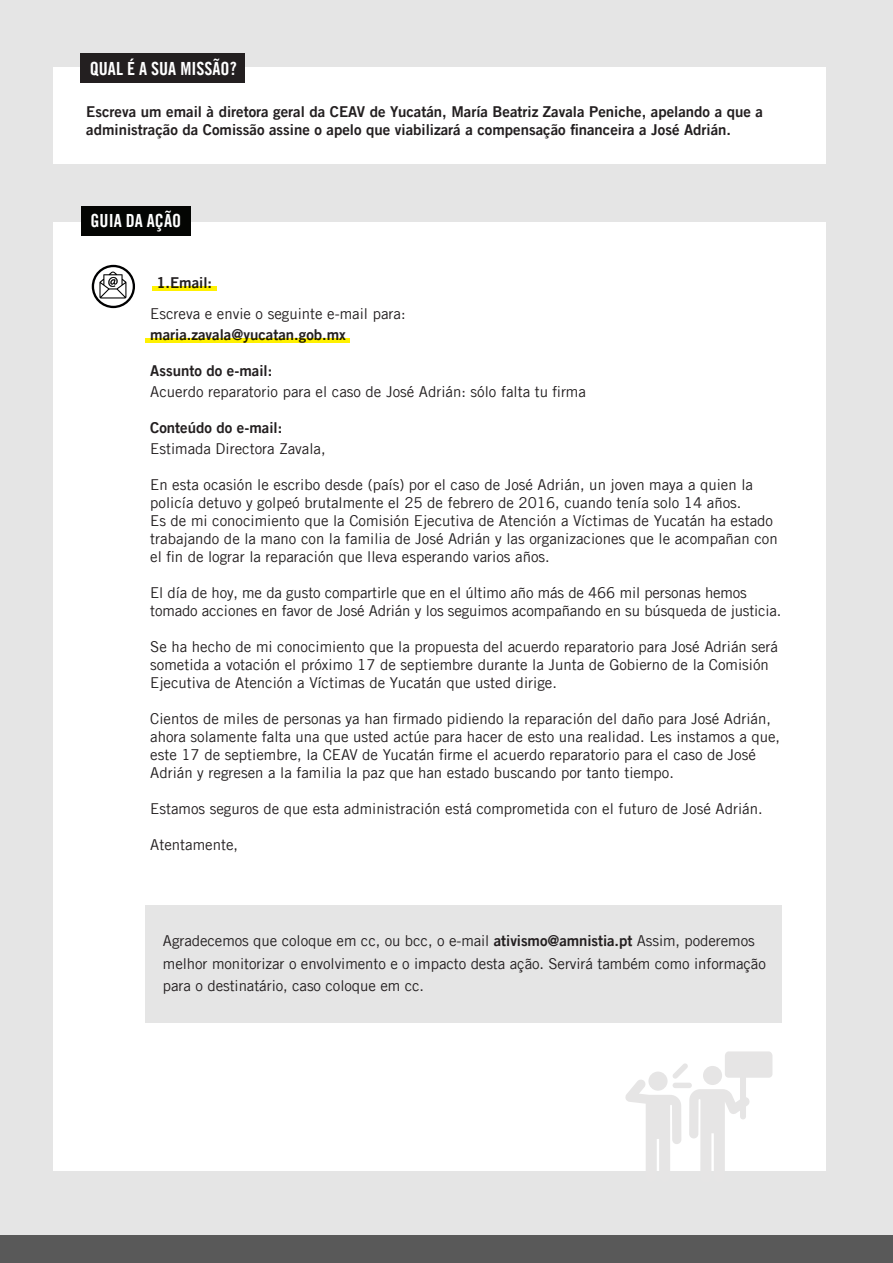
<style>
.page{position:relative;width:893px;height:1263px;background:#e5e5e5}
.page>*{position:absolute;margin:0;border:0;box-sizing:border-box;transform-origin:0 0}
.t1{font:18.15px "Amnesty Trade Gothic Bd Cn 20";color:#fff}
.t2{font:15px/18px "Amnesty Trade Gothic";color:#231f20}
.t3{font:15px/18px "Amnesty Trade Gothic Bd 2";color:#231f20}
.s1{font-family:"Amnesty Trade Gothic Bd 2"}
</style>
<div class="page">
<div style="left:0;top:1236px;width:893px;height:27px;background:#595959"></div>
<div style="left:54px;top:68px;width:772px;height:96px;background:#fff"></div>
<div style="left:80px;top:53px;width:165px;height:30px;background:#231f20"></div>
<div style="left:54px;top:222px;width:772px;height:948px;background:#fff"></div>
<div style="left:81px;top:206px;width:109px;height:29px;background:#040503"></div>
<div style="left:153px;top:286px;width:64px;height:5px;background:#fff101"></div>
<svg style="left:92px;top:265px;width:43px;height:43px"></svg>
<div style="left:145px;top:905px;width:637px;height:118px;background:#e5e5e5"></div>
<svg style="left:625px;top:1051px;width:147px;height:120px"></svg>
<div style="left:146px;top:338px;width:204px;height:5px;background:#fff101"></div>
<p class="t1" style="left:90px;top:57px;width:148px">QUAL É A SUA MISSÃO?</p>
<p class="t3" style="left:86px;top:103px;width:678px">Escreva um email à diretora geral da CEAV de Yucatán, María Beatriz Zavala Peniche, apelando a que a administração da Comissão assine o apelo que viabilizará a compensação financeira a José Adrián.</p>
<p class="t1" style="left:91px;top:210px;width:92px">GUIA DA AÇÃO</p>
<p class="t3" style="left:156px;top:273px;width:57px">1.Email:</p>
<p class="t2" style="left:150px;top:305px;width:257px">Escreva e envie o seguinte e-mail para:</p>
<p class="t3" style="left:150px;top:325px;width:197px">maria.zavala@yucatan.gob.mx</p>
<p class="t3" style="left:150px;top:361px;width:124px">Assunto do e-mail:</p>
<p class="t2" style="left:150px;top:383px;width:437px">Acuerdo reparatorio para el caso de José Adrián: sólo falta tu firma</p>
<p class="t3" style="left:150px;top:418px;width:134px">Conteúdo do e-mail:</p>
<p class="t2" style="left:150px;top:440px;width:177px">Estimada Directora Zavala,</p>
<p class="t2" style="left:150px;top:476px;width:629px">En esta ocasión le escribo desde (país) por el caso de José Adrián, un joven maya a quien la policía detuvo y golpeó brutalmente el 25 de febrero de 2016, cuando tenía solo 14 años.<br>Es de mi conocimiento que la Comisión Ejecutiva de Atención a Víctimas de Yucatán ha estado trabajando de la mano con la familia de José Adrián y las organizaciones que le acompañan con el fin de lograr la reparación que lleva esperando varios años.</p>
<p class="t2" style="left:150px;top:584px;width:633px">El día de hoy, me da gusto compartirle que en el último año más de 466 mil personas hemos tomado acciones en favor de José Adrián y los seguimos acompañando en su búsqueda de justicia.</p>
<p class="t2" style="left:150px;top:638px;width:629px">Se ha hecho de mi conocimiento que la propuesta del acuerdo reparatorio para José Adrián será sometida a votación el próximo 17 de septiembre durante la Junta de Gobierno de la Comisión<br>Ejecutiva de Atención a Víctimas de Yucatán que usted dirige.</p>
<p class="t2" style="left:150px;top:710px;width:631px">Cientos de miles de personas ya han firmado pidiendo la reparación del daño para José Adrián, ahora solamente falta una que usted actúe para hacer de esto una realidad. Les instamos a que, este 17 de septiembre, la CEAV de Yucatán firme el acuerdo reparatorio para el caso de José Adrián y regresen a la familia la paz que han estado buscando por tanto tiempo.</p>
<p class="t2" style="left:150px;top:800px;width:614px">Estamos seguros de que esta administración está comprometida con el futuro de José Adrián.</p>
<p class="t2" style="left:150px;top:836px;width:89px">Atentamente,</p>
<p class="t2" style="left:163px;top:930px;width:604px;line-height:22.5px">Agradecemos que coloque em cc, ou bcc, o e-mail <span class="s1">ativismo@amnistia.pt</span> Assim, poderemos melhor monitorizar o envolvimento e o impacto desta ação. Servirá também como informação para o destinatário, caso coloque em cc.</p>
</div>
